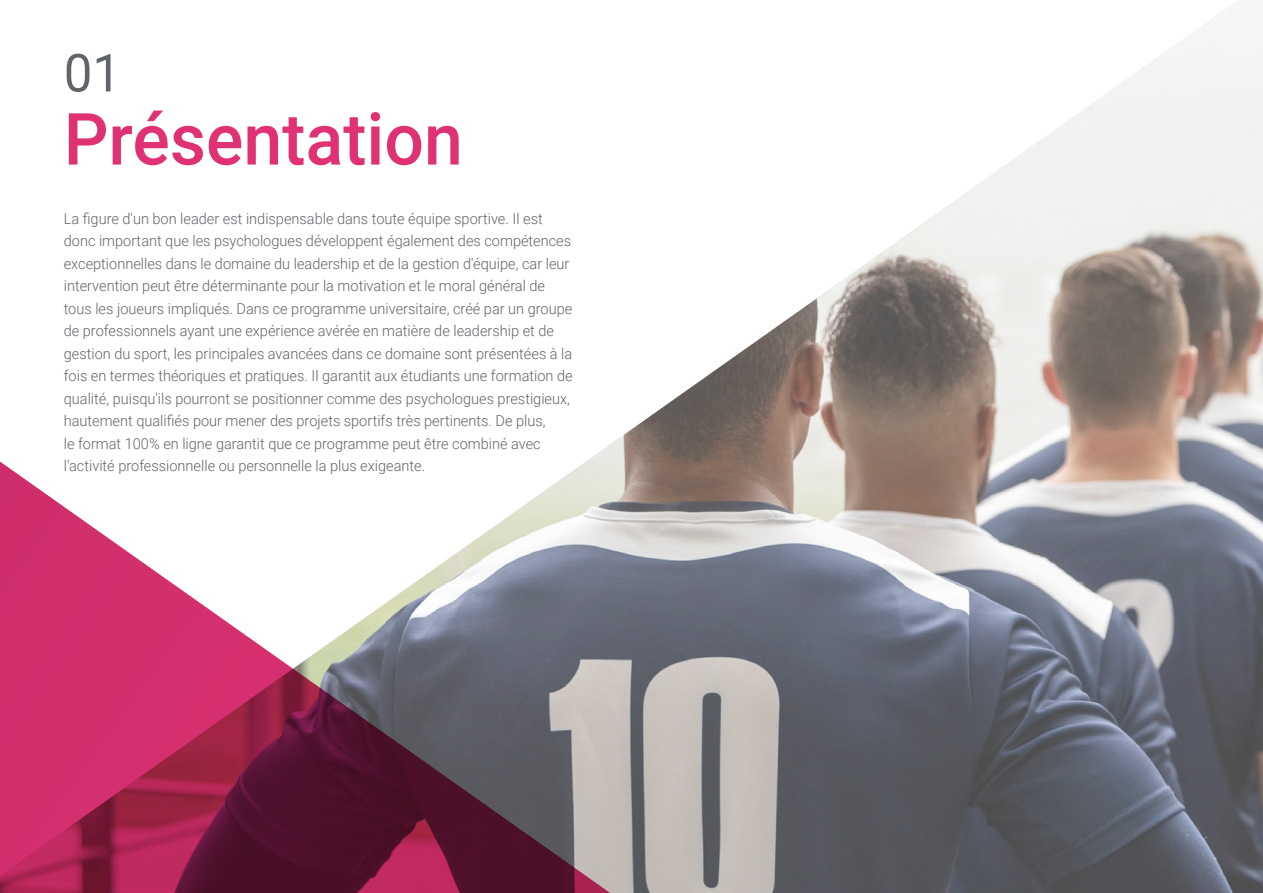
<style>
.page{position:relative;width:1263px;height:893px;background:#fff}
.page>*{position:absolute;margin:0;border:0;box-sizing:border-box;transform-origin:0 0}
.t1{font:500 72px "Roboto";color:#df3174}
.t2{font:52.5px "Roboto";color:#61646a}
.t3{font:300 15px/22.5px "Roboto";color:#61646a}
</style>
<div class="page">
<img style="left:608px;top:0;width:655px;height:893px">
<svg style="left:0;top:446px;width:640px;height:447px"></svg>
<h2 class="t2" style="left:64px;top:36px;width:59px">01</h2>
<h1 class="t1" style="left:64px;top:89px;width:401px">Présentation</h1>
<p class="t3" style="left:64px;top:207px;width:510px">La figure d'un bon leader est indispensable dans toute équipe sportive. Il est donc important que les psychologues développent également des compétences exceptionnelles dans le domaine du leadership et de la gestion d'équipe, car leur intervention peut être déterminante pour la motivation et le moral général de tous les joueurs impliqués. Dans ce programme universitaire, créé par un groupe de professionnels ayant une expérience avérée en matière de leadership et de gestion du sport, les principales avancées dans ce domaine sont présentées à la fois en termes théoriques et pratiques. Il garantit aux étudiants une formation de qualité, puisqu'ils pourront se positionner comme des psychologues prestigieux, hautement qualifiés pour mener des projets sportifs très pertinents. De plus,<br>le format 100% en ligne garantit que ce programme peut être combiné avec l'activité professionnelle ou personnelle la plus exigeante.</p>
</div>
